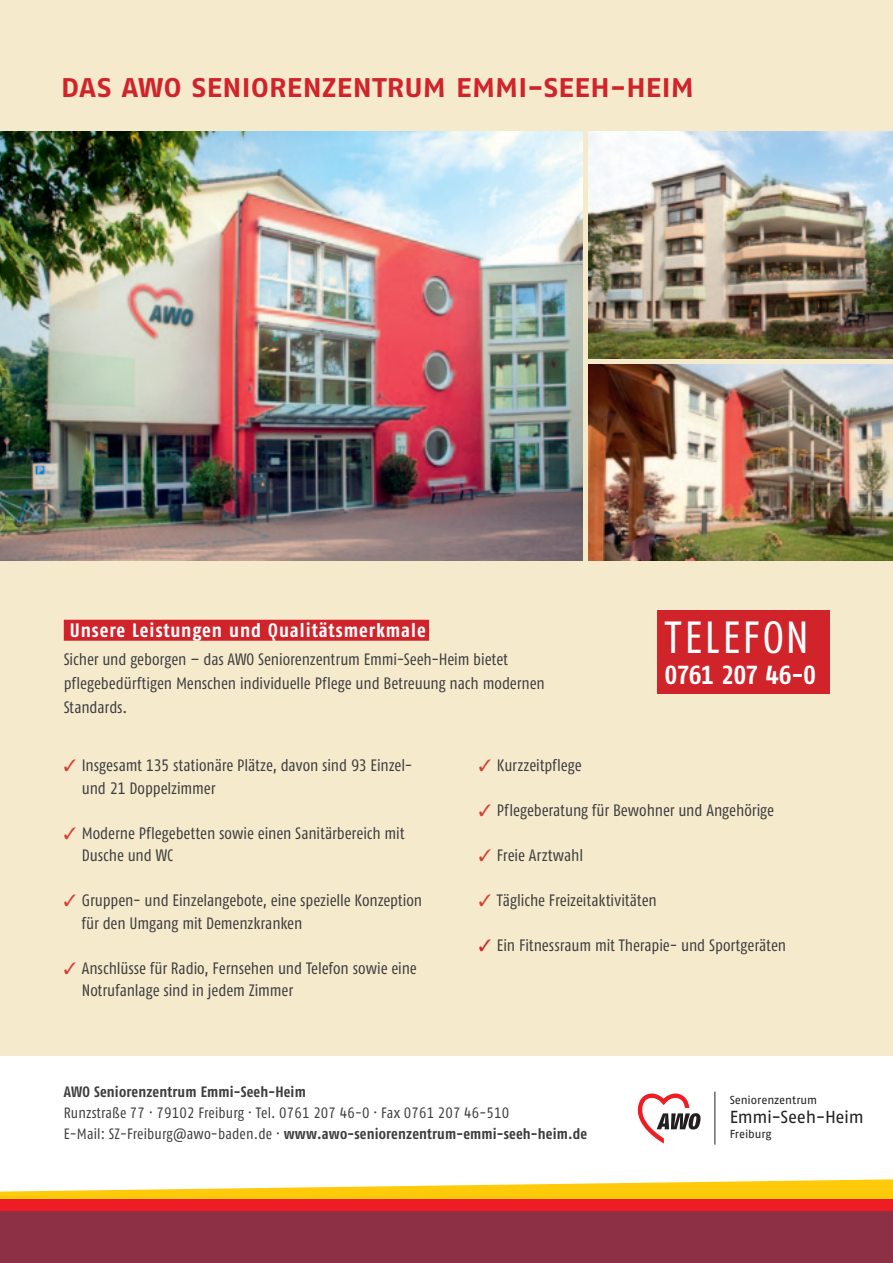
<style>
.page{position:relative;width:893px;height:1263px;background:#fff}
.page>*{position:absolute;margin:0;border:0;box-sizing:border-box;transform-origin:0 0}
.t1{font:45px "Fago Co Regular Tf Caps";letter-spacing:.045em;color:#fff}
.t2{font:27px "Fago Ex Bold Caps";letter-spacing:-.005em;color:#d1232a}
.t3{font:26.1px "Fago Co Bold Tf Caps";letter-spacing:-.03em;color:#fff}
.t4{font:700 19.5px "Fago Co";letter-spacing:.05em;color:#fff}
.t5{font:17.4px "Fago No";letter-spacing:-.02em;color:#231f20}
.t6{font:16.5px/22.5px "Fago Co Regular Tf";letter-spacing:-.005em;color:#3e3e3f}
.t7{font:700 15px "Fago Co";letter-spacing:.01em;color:#3e3e3f}
.t8{font:15px "Fago Co Regular Tf";letter-spacing:.01em;color:#3e3e3f}
.t9{font:11.55px "Fago No";letter-spacing:-.01em;color:#231f20}
.s1{color:#d53f33}
.s2{color:#d1232a}
.s3{font-family:"Fago Co Regular Tf";font-weight:400}
</style>
<div class="page">
<div style="left:0;top:0;width:893px;height:1055px;background:#f5eacc"></div>
<img style="left:0;top:132px;width:583px;height:428px">
<svg style="left:0;top:1179px;width:893px;height:20px"></svg>
<div style="left:0;top:1199px;width:893px;height:13px;background:#ee1d23"></div>
<div style="left:0;top:1211px;width:893px;height:52px;background:#8d2f45"></div>
<div style="left:64px;top:620px;width:365px;height:21px;background:#d1232a"></div>
<img style="left:589px;top:132px;width:304px;height:227px">
<img style="left:589px;top:364px;width:304px;height:196px">
<div style="left:657px;top:610px;width:172px;height:84px;background:#d1232a"></div>
<hr style="left:715px;top:1092px;width:1px;height:52px;background:#231f20">
<svg style="left:638px;top:1093px;width:62px;height:50px"></svg>
<h2 class="t2" style="left:61px;top:71px;width:635px">DAS AWO SENIORENZENTRUM EMMI-SEEH-H EIM</h2>
<p class="t4" style="left:70px;top:618px;width:357px">Unsere Leistungen und Qualitätsmerkmale</p>
<p class="t6" style="left:64px;top:647px;width:483px;line-height:24px">Sicher und geborgen – das AWO Seniorenzentrum Emmi-Seeh-Heim bietet pflegebedürftigen Menschen individuelle Pflege und Betreuung nach modernen<br>Standards.</p>
<h1 class="t1" style="left:664px;top:612px;width:146px">TELEFON</h1>
<h3 class="t3" style="left:664px;top:660px;width:153px">0761 207 46-0</h3>
<p class="t6" style="left:82px;top:754px;width:332px;text-indent:-18px"><span class="s1">✓</span> Insgesamt 135 stationäre Plätze, davon sind 93 Einzel&shy;und 21 Doppelzimmer</p>
<p class="t6" style="left:82px;top:821px;width:324px;text-indent:-18px"><span class="s1">✓</span> Moderne Pflegebetten sowie einen Sanitärbereich mit<br>Dusche und WC</p>
<p class="t6" style="left:82px;top:889px;width:342px;text-indent:-18px"><span class="s1">✓</span> Gruppen- und Einzelangebote, eine spezielle Konzeption für den Umgang mit Demenzkranken</p>
<p class="t6" style="left:82px;top:956px;width:337px;text-indent:-18px"><span class="s1">✓</span> Anschlüsse für Radio, Fernsehen und Telefon sowie eine<br>Notrufanlage sind in jedem Zimmer</p>
<p class="t6" style="left:479px;top:753px;width:104px"><span class="s1">✓</span> Kurzzeitpflege</p>
<p class="t6" style="left:479px;top:798px;width:297px"><span class="s1">✓</span> Pflegeberatung für Bewohner und Angehörige</p>
<p class="t6" style="left:479px;top:843px;width:106px"><span class="s1">✓</span> Freie Arztwahl</p>
<p class="t6" style="left:479px;top:888px;width:179px"><span class="s1">✓</span> Tägliche Freizeitaktivitäten</p>
<p class="t6" style="left:479px;top:933px;width:309px"><span class="s2">✓</span> Ein Fitnessraum mit Therapie- und Sportgeräten</p>
<p class="t9" style="left:730px;top:805px;width:89px">Seniorenzentrum</p>
<p class="t7" style="left:64px;top:1083px;width:244px">AWO Seniorenzentrum Emmi-Seeh-Heim</p>
<p class="t8" style="left:64px;top:1104px;width:447px">Runzstraße 77 · 79102 Freiburg · Tel. 0761 207 46-0 · Fax 0761 207 46-510</p>
<p class="t7" style="left:64px;top:1125px;width:525px"><span class="s3">E-Mail: SZ-Freiburg@awo-baden.de ·</span> www.awo-seniorenzentrum-emmi-seeh-heim.de</p>
<p class="t9" style="left:730px;top:1094px;width:89px">Seniorenzentrum</p>
<p class="t5" style="left:730px;top:1107px;width:136px">Emmi-Seeh-Heim</p>
<p class="t9" style="left:730px;top:1128px;width:44px">Freiburg</p>
</div>
